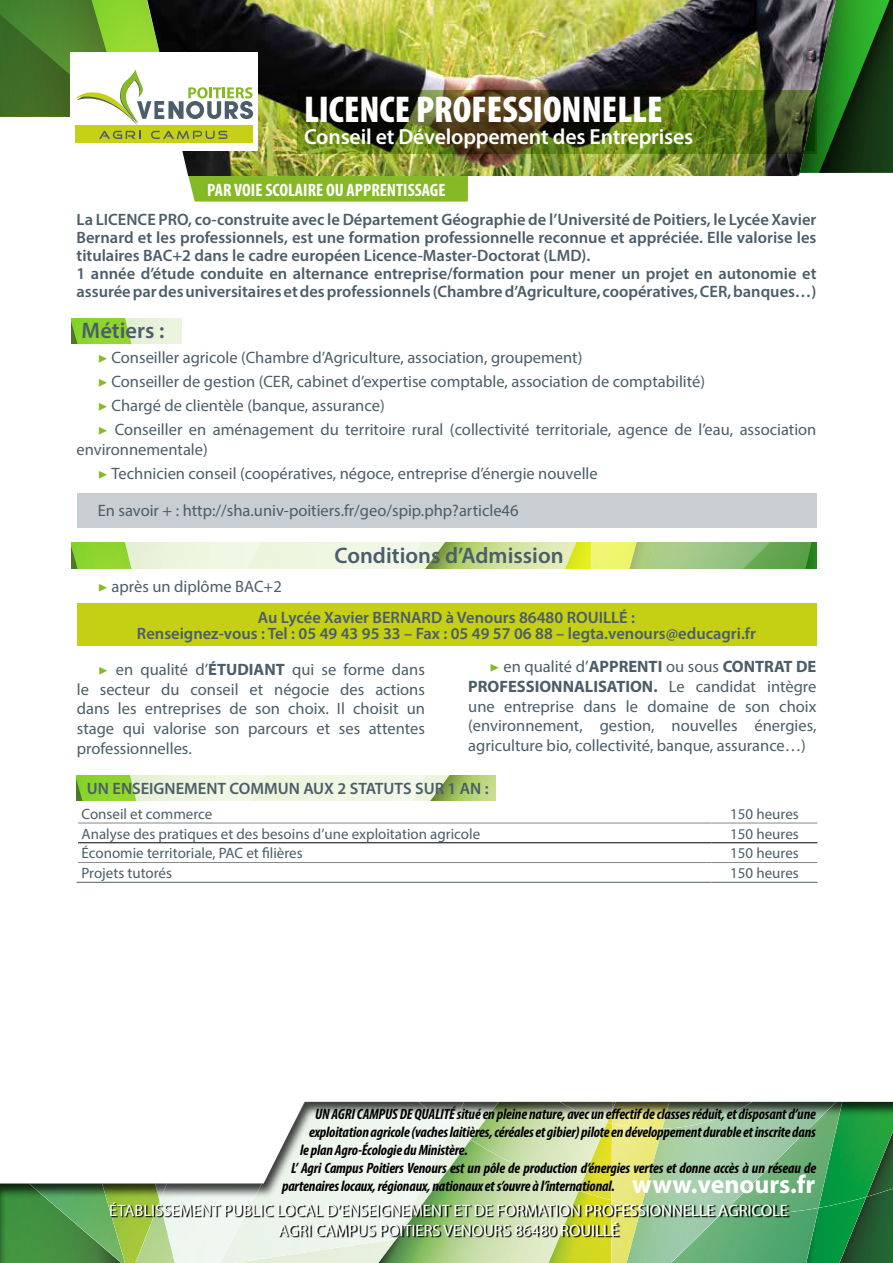
<style>
.page{position:relative;width:893px;height:1263px;background:#fff}
.page>*{position:absolute;margin:0;border:0;box-sizing:border-box;transform-origin:0 0}
.t1{font:900 condensed 37.5px "Myriad Pro";color:#fff}
.t2{font:700 25.8px "Myriad Pro";color:#fff}
.t3{font:600 22.5px "Myriad Pro";color:#4b5d69}
.t4{font:600 21.9px "Myriad Pro";letter-spacing:-.01em;color:#fff}
.t5{font:700 condensed 18px "Myriad Pro";color:#fff}
.t6{font:16.5px/19.8px "Myriad Pro";color:#4b5d69}
.t7{font:600 16.5px/18px "Myriad Pro";color:#4b5d69}
.t8{font:16.5px/19.8px "Myriad Pro";color:#fff;text-align:center}
.t9{font:italic 700 condensed 15px "Myriad Pro";letter-spacing:-.01em;color:#000}
.t10{font:15px "Myriad Pro";color:#4b5d69}
.s1{font-family:"Minion Pro";color:#86b926}
.s2{font-weight:700}
</style>
<div class="page">
<svg style="left:836px;top:0;width:57px;height:173px;background:#1b5819"></svg>
<div style="left:0;top:1028px;width:893px;height:235px;background:#000;opacity:.75"></div>
<img style="left:111px;top:1203px;width:678px;height:34px">
<img style="left:468px;top:0;width:368px;height:176px">
<img style="left:0;top:0;width:468px;height:202px">
<svg style="left:297px;top:90px;width:519px;height:64px;background:#444e15"></svg>
<svg style="left:72px;top:543px;width:744px;height:25px;background:#c5de9c"></svg>
<svg style="left:72px;top:318px;width:109px;height:26px;background:#b7e180"></svg>
<div style="left:77px;top:493px;width:739px;height:34px;background:#c9ced2"></div>
<div style="left:77px;top:603px;width:739px;height:43px;background:#c5cf14"></div>
<svg style="left:495px;top:822px;width:216px;height:60px"></svg>
<hr style="left:78px;top:823px;width:633px;height:1px;background:#878787">
<hr style="left:711px;top:823px;width:106px;height:1px;background:#878787">
<hr style="left:78px;top:862px;width:633px;height:1px;background:#878787">
<hr style="left:711px;top:862px;width:106px;height:1px;background:#878787">
<hr style="left:78px;top:842px;width:633px;height:1px;background:#000">
<hr style="left:711px;top:842px;width:106px;height:1px;background:#000">
<hr style="left:77px;top:882px;width:634px;height:1px;background:#4b5d69">
<hr style="left:711px;top:882px;width:106px;height:1px;background:#4b5d69">
<svg style="left:77px;top:800px;width:418px;height:82px"></svg>
<svg style="left:77px;top:775px;width:418px;height:25px;background:#d6e9b8"></svg>
<h1 class="t1" style="left:304px;top:89px;width:360px">LICENCE PROFESSIONNELLE</h1>
<h3 class="t4" style="left:304px;top:123px;width:391px">Conseil et Développement des Entreprises</h3>
<p class="t5" style="left:207px;top:178px;width:240px">PAR VOIE SCOLAIRE OU APPRENTISSAGE</p>
<p class="t7" style="left:77px;top:210px;width:741px">La LICENCE PRO, co-construite avec le Département Géographie de l’Université de Poitiers, le Lycée Xavier Bernard et les professionnels, est une formation professionnelle reconnue et appréciée. Elle valorise les titulaires BAC+2 dans le cadre européen Licence-Master-Doctorat (LMD).<br>1 année d’étude conduite en alternance entreprise/formation pour mener un projet en autonomie et assurée par des universitaires et des professionnels (Chambre d’Agriculture, coopératives, CER, banques…)</p>
<h3 class="t3" style="left:82px;top:316px;width:84px">Métiers :</h3>
<p class="t6" style="left:98px;top:345px;width:720px;line-height:24px"><span class="s1">▶</span> Conseiller agricole (Chambre d’Agriculture, association, groupement)<br><span class="s1">▶</span> Conseiller de gestion (CER, cabinet d’expertise comptable, association de comptabilité)<br><span class="s1">▶</span> Chargé de clientèle (banque, assurance)<br><span class="s1">▶</span> Conseiller en aménagement du territoire rural (collectivité territoriale, agence de l’eau, association</p>
<p class="t6" style="left:98px;top:437px;width:501px;line-height:24px;text-indent:-21px">environnementale)<br><span class="s1">▶</span> Technicien conseil (coopératives, négoce, entreprise d’énergie nouvelle</p>
<p class="t6" style="left:98px;top:501px;width:422px">En savoir + : http://sha.univ-poitiers.fr/geo/spip.php?article46</p>
<p class="t6" style="left:98px;top:576px;width:186px"><span class="s1">▶</span> après un diplôme BAC+2</p>
<h3 class="t3" style="left:334px;top:541px;width:231px">Conditions d’Admission</h3>
<p class="t7" style="left:137px;top:608px;width:621px;line-height:16.5px;text-align:center">Au Lycée Xavier BERNARD à Venours 86480 ROUILLÉ :<br>Renseignez-vous : Tel : 05 49 43 95 33 – Fax : 05 49 57 06 88 – legta.venours@educagri.fr</p>
<p class="t6" style="left:77px;top:659px;width:350px;text-align:justify;text-indent:21px"><span class="s1">▶</span> en qualité d’<span class="s2">ÉTUDIANT</span> qui se forme dans le secteur du conseil et négocie des actions dans les entreprises de son choix. Il choisit un stage qui valorise son parcours et ses attentes professionnelles.</p>
<p class="t6" style="left:468px;top:656px;width:350px;text-align:justify;text-indent:21px"><span class="s1">▶</span> en qualité d’<span class="s2">APPRENTI</span> ou sous <span class="s2">CONTRAT DE PROFESSIONNALISATION.</span> Le candidat intègre une entreprise dans le domaine de son choix (environnement, gestion, nouvelles énergies, agriculture bio, collectivité, banque, assurance…)</p>
<p class="t7" style="left:87px;top:779px;width:403px">UN ENSEIGNEMENT COMMUN AUX 2 STATUTS SUR 1 AN :</p>
<p class="t10" style="left:82px;top:804px;width:132px">Conseil et commerce</p>
<p class="t10" style="left:730px;top:804px;width:70px">150 heures</p>
<p class="t10" style="left:82px;top:824px;width:400px">Analyse des pratiques et des besoins d’une exploitation agricole</p>
<p class="t10" style="left:730px;top:824px;width:70px">150 heures</p>
<p class="t10" style="left:82px;top:844px;width:223px">Économie territoriale, PAC et filières</p>
<p class="t10" style="left:730px;top:844px;width:70px">150 heures</p>
<p class="t10" style="left:82px;top:864px;width:92px">Projets tutorés</p>
<p class="t10" style="left:730px;top:864px;width:70px">150 heures</p>
<p class="t9" style="left:315px;top:1105px;width:502px">UN AGRI CAMPUS DE QUALITÉ situé en pleine nature, avec un effectif de classes réduit, et disposant d’une</p>
<p class="t9" style="left:309px;top:1123px;width:508px">exploitation agricole (vaches laitières, céréales et gibier) pilote en développement durable et inscrite dans</p>
<p class="t9" style="left:300px;top:1141px;width:169px">le plan Agro-Écologie du Ministère.</p>
<p class="t9" style="left:291px;top:1159px;width:527px">L’ Agri Campus Poitiers Venours est un pôle de production d’énergies vertes et donne accès à un réseau de</p>
<p class="t9" style="left:282px;top:1177px;width:334px">partenaires locaux, régionaux, nationaux et s’ouvre à l’international.</p>
<h2 class="t2" style="left:632px;top:1167px;width:185px">www.venours.fr</h2>
<p class="t8" style="left:109px;top:1200px;width:680px">ÉTABLISSEMENT PUBLIC LOCAL D’ENSEIGNEMENT ET DE FORMATION PROFESSIONNELLE AGRICOLE<br>AGRI CAMPUS POITIERS VENOURS 86480 ROUILLÉ</p>
</div>
